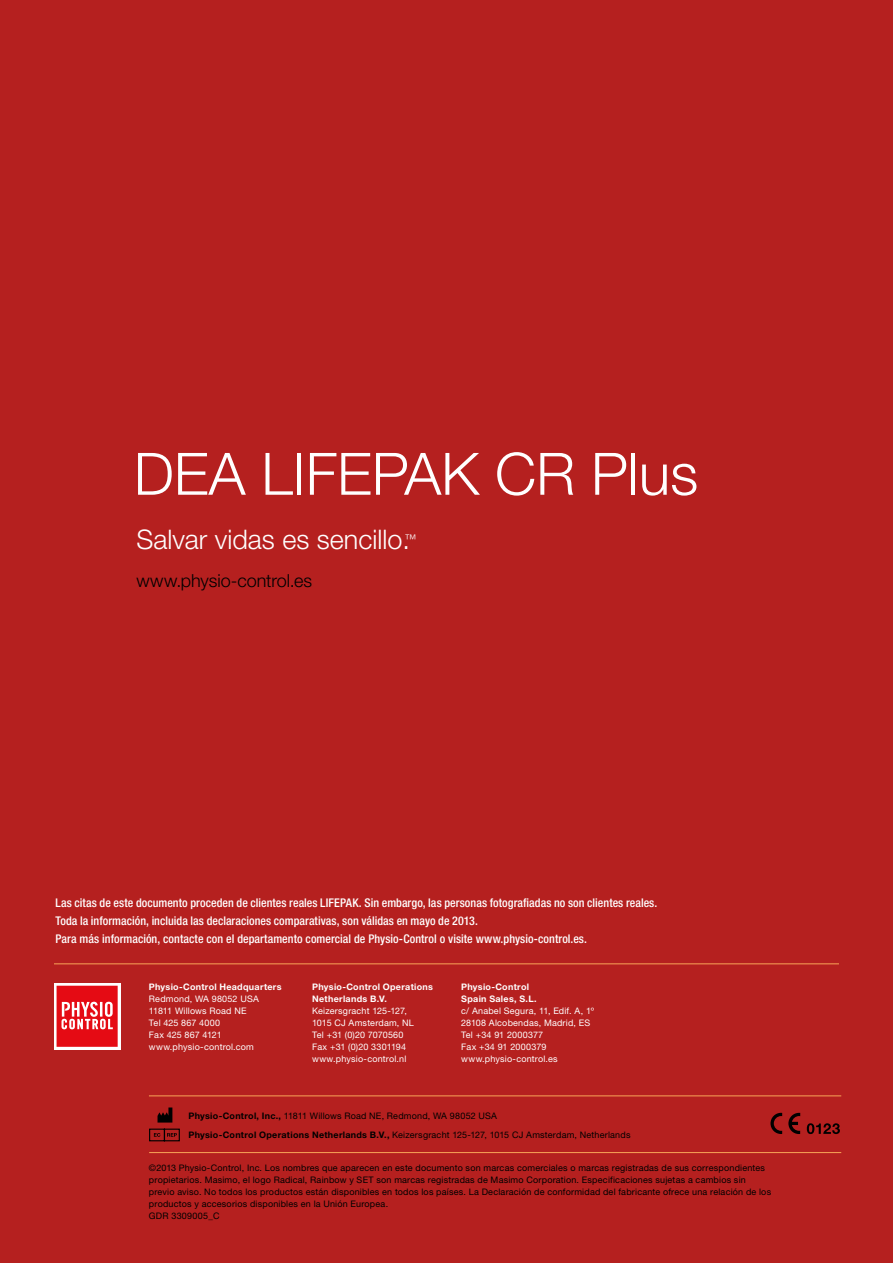
<style>
.page{position:relative;width:893px;height:1263px;background:#b5201f}
.page>*{position:absolute;margin:0;border:0;box-sizing:border-box;transform-origin:0 0}
.t1{font:300 58.5px "Helvetica Neue LT Std";color:#fff}
.t2{font:300 27px "Helvetica Neue LT Std";color:#fff}
.t3{font:300 18px "Helvetica Neue LT Std";color:#000}
.t4{font:500 condensed 12px/18px "Helvetica Neue LT Std";letter-spacing:.005em;color:#fff}
.t5{font:300 12px "Helvetica Neue LT Std";color:#fff}
.t6{font:9px/12px "Helvetica Neue LT Std";letter-spacing:.025em;color:#000}
.t7{font:9px/12px "Helvetica Neue LTW1 G";letter-spacing:.02em;color:#fff}
.t8{font:700 9px/12px "Helvetica Neue LTW1 G";letter-spacing:.03em;color:#fff}
.s1{font-weight:700}
</style>
<div class="page">
<svg style="left:54px;top:983px;width:66px;height:66px"></svg>
<svg style="left:57px;top:986px;width:61px;height:61px;background:#e9373e"></svg>
<hr style="left:54px;top:963px;width:785px;height:1px;background:#f8a557">
<hr style="left:149px;top:1152px;width:692px;height:1px;background:#f8a557">
<hr style="left:149px;top:1095px;width:692px;height:1px;background:#f8a557">
<svg style="left:158px;top:1107px;width:14px;height:15px"></svg>
<svg style="left:149px;top:1128px;width:31px;height:13px"></svg>
<svg style="left:788px;top:1113px;width:12px;height:21px"></svg>
<svg style="left:770px;top:1113px;width:12px;height:21px"></svg>
<svg style="left:807px;top:1123px;width:33px;height:11px"></svg>
<h1 class="t1" style="left:134px;top:438px;width:566px">DEA LIFEPAK CR Plus</h1>
<h2 class="t2" style="left:136px;top:523px;width:275px">Salvar vidas es sencillo.</h2>
<h3 class="t5" style="left:405px;top:531px;width:13px">™</h3>
<h3 class="t3" style="left:136px;top:569px;width:177px">www.physio-control.es</h3>
<p class="t4" style="left:55px;top:893px;width:603px">Las citas de este documento proceden de clientes reales LIFEPAK. Sin embargo, las personas fotografiadas no son clientes reales.<br>Toda la información, incluida las declaraciones comparativas, son válidas en mayo de 2013.<br>Para más información, contacte con el departamento comercial de Physio-Control o visite www.physio-control.es.</p>
<p class="t8" style="left:149px;top:980px;width:134px">Physio-Control Headquarters</p>
<p class="t7" style="left:149px;top:992px;width:111px">Redmond, WA 98052 USA<br>11811 Willows Road NE<br>Tel 425 867 4000<br>Fax 425 867 4121 www.physio-control.com</p>
<p class="t8" style="left:312px;top:980px;width:122px">Physio-Control Operations<br>Netherlands B.V.</p>
<p class="t7" style="left:312px;top:1004px;width:103px">Keizersgracht 125-127,<br>1015 CJ Amsterdam, NL<br>Tel +31 (0)20 7070560<br>Fax +31 (0)20 3301194 www.physio-control.nl</p>
<p class="t8" style="left:461px;top:980px;width:77px">Physio-Control<br>Spain Sales, S.L.</p>
<p class="t7" style="left:461px;top:1004px;width:135px">c/ Anabel Segura, 11, Edif. A, 1º<br>28108 Alcobendas, Madrid, ES<br>Tel +34 91 2000377<br>Fax +34 91 2000379 www.physio-control.es</p>
<p class="t6" style="left:188px;top:1106px;width:444px;line-height:19.5px"><span class="s1">Physio-Control, Inc.,</span> 11811 Willows Road NE, Redmond, WA 98052 USA<br><span class="s1">Physio-Control Operations Netherlands B.V.,</span> Keizersgracht 125-127, 1015 CJ Amsterdam, Netherlands</p>
<p class="t6" style="left:149px;top:1162px;width:624px">©2013 Physio-Control, Inc. Los nombres que aparecen en este documento son marcas comerciales o marcas registradas de sus correspondientes propietarios. Masimo, el logo Radical, Rainbow y SET son marcas registradas de Masimo Corporation. Especificaciones sujetas a cambios sin previo aviso. No todos los productos están disponibles en todos los países. La Declaración de conformidad del fabricante ofrece una relación de los productos y accesorios disponibles en la Unión Europea.<br>GDR 3309005_C</p>
</div>
